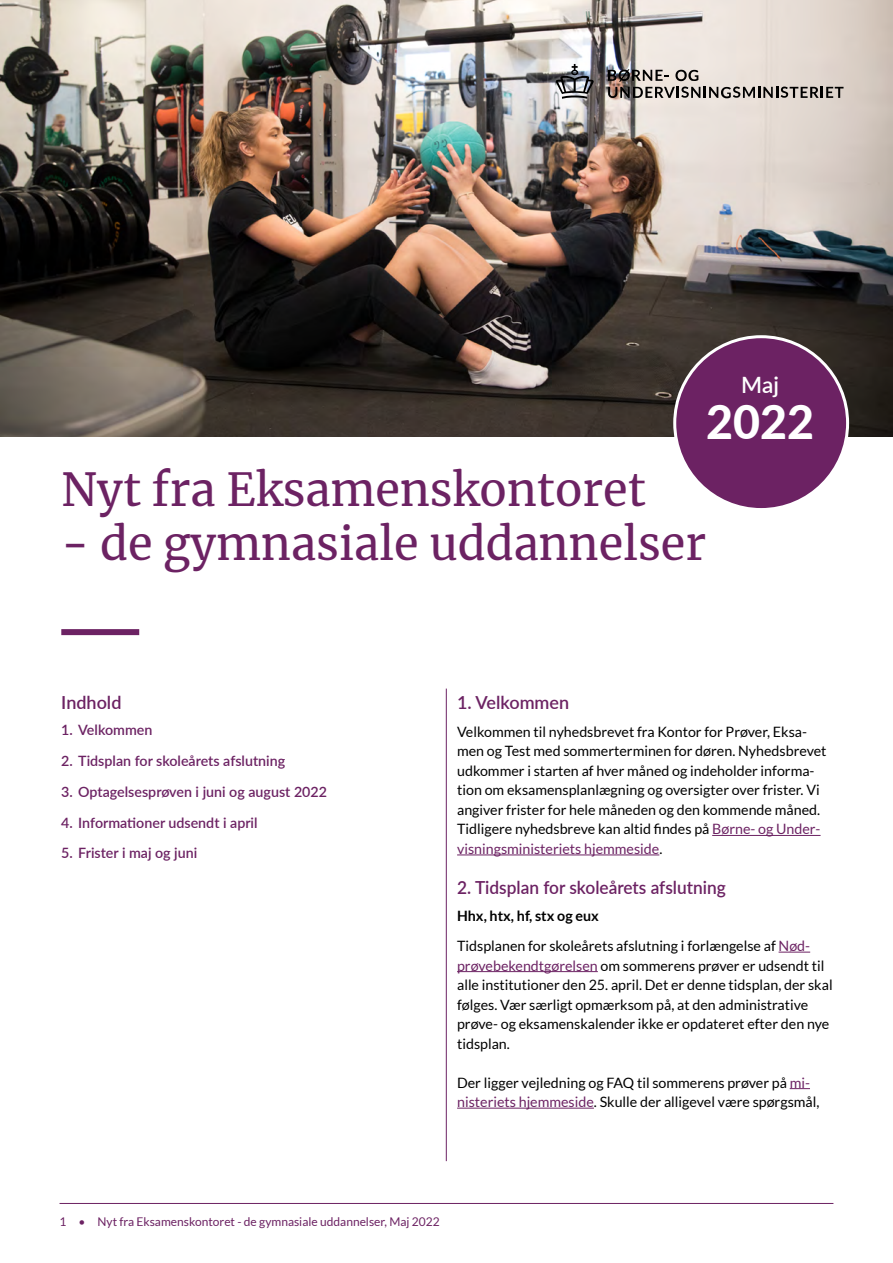
<style>
.page{position:relative;width:893px;height:1263px;background:#fff}
.page>*{position:absolute;margin:0;border:0;box-sizing:border-box;transform-origin:0 0}
.Bobbel_aarstal{font:800 46.5px "Lato";color:#fff}
.H1_Titel{font:45px "Merriweather";color:#6c2263}
.Bobbel_maaned{font:600 22.5px "Lato";color:#fff}
.H3_Overskrift_12_14{font:600 18px "Lato";color:#6c2263;scale:.96 1}
.H3_Overskrift_12_14-2{font:600 18px "Lato";color:#6c2263}
.Brødtekst_9_5_13{font:14.25px/19.5px "Lato";color:#000}
.t1{font:600 14.25px "Lato";color:#6c2263}
.H4_Fed_sort{font:700 14.25px "Lato";color:#000}
.t2{font:12px "Lato";color:#6c2263}
.s1{color:#6c2263}
</style>
<div class="page">
<img style="left:1px;top:0;width:892px;height:436px">
<div style="left:675px;top:337px;width:173px;height:172px;background:#6c2263;border-radius:50%"></div>
<div style="left:61px;top:629px;width:78px;height:6px;background:#6c2263"></div>
<hr style="left:446px;top:689px;width:1px;height:472px;background:#6c2263">
<hr style="left:60px;top:1203px;width:773px;height:1px;background:#6c2263">
<svg style="left:555px;top:64px;width:39px;height:35px"></svg>
<svg style="left:608px;top:69px;width:235px;height:29px;background:#ada5a0"></svg>
<hr style="left:712px;top:835px;width:108px;height:1px;background:#6c2263">
<hr style="left:457px;top:854px;width:202px;height:1px;background:#6c2263">
<hr style="left:779px;top:952px;width:31px;height:1px;background:#6c2263">
<hr style="left:457px;top:971px;width:141px;height:1px;background:#6c2263">
<svg style="left:790px;top:1088px;width:20px;height:1px"></svg>
<hr style="left:457px;top:1108px;width:137px;height:1px;background:#6c2263">
<h1 class="Bobbel_maaned" style="left:741px;top:368px;width:39px">Maj</h1>
<h1 class="Bobbel_aarstal" style="left:706px;top:387px;width:109px">2022</h1>
<h1 class="H1_Titel" style="left:61px;top:459px;width:586px">Nyt fra Eksamenskontoret</h1>
<h1 class="H1_Titel" style="left:61px;top:513px;width:646px">- de gymnasiale uddannelser</h1>
<h1 class="H3_Overskrift_12_14-2" style="left:61px;top:689px;width:62px">Indhold</h1>
<p class="t1" style="left:61px;top:720px;width:93px">1. Velkommen</p>
<p class="t1" style="left:61px;top:750px;width:225px">2. Tidsplan for skoleårets afslutning</p>
<p class="t1" style="left:61px;top:781px;width:267px">3. Optagelsesprøven i juni og august 2022</p>
<p class="t1" style="left:61px;top:812px;width:198px">4. Informationer udsendt i april</p>
<p class="t1" style="left:61px;top:843px;width:137px">5. Frister i maj og juni</p>
<h2 class="H3_Overskrift_12_14-2" style="left:457px;top:689px;width:114px">1. Velkommen</h2>
<p class="Brødtekst_9_5_13" style="left:457px;top:722px;width:371px">Velkommen til nyhedsbrevet fra Kontor for Prøver, Eksa&shy;men og Test med sommerterminen for døren. Nyhedsbrevet udkommer i starten af hver måned og indeholder informa&shy;tion om eksamensplanlægning og oversigter over frister. Vi angiver frister for hele måneden og den kommende måned.<br>Tidligere nyhedsbreve kan altid findes på <span class="s1">Børne- og Under&shy;visningsministeriets hjemmeside</span>.</p>
<h2 class="H3_Overskrift_12_14" style="left:457px;top:875px;width:281px">2. Tidsplan for skoleårets afslutning</h2>
<p class="H4_Fed_sort" style="left:457px;top:907px;width:143px">Hhx, htx, hf, stx og eux</p>
<p class="Brødtekst_9_5_13" style="left:457px;top:936px;width:377px">Tidsplanen for skoleårets afslutning i forlængelse af <span class="s1">Nød&shy;prøvebekendtgørelsen</span> om sommerens prøver er udsendt til alle institutioner den 25. april. Det er denne tidsplan, der skal følges. Vær særligt opmærksom på, at den administrative prøve- og eksamenskalender ikke er opdateret efter den nye tidsplan.</p>
<p class="Brødtekst_9_5_13" style="left:457px;top:1072px;width:364px">Der ligger vejledning og FAQ til sommerens prøver på <span class="s1">mi&shy;nisteriets hjemmeside</span>. Skulle der alligevel være spørgsmål,</p>
<p class="t2" style="left:60px;top:1215px;width:382px">1 • Nyt fra Eksamenskontoret - de gymnasiale uddannelser, Maj 2022</p>
</div>
